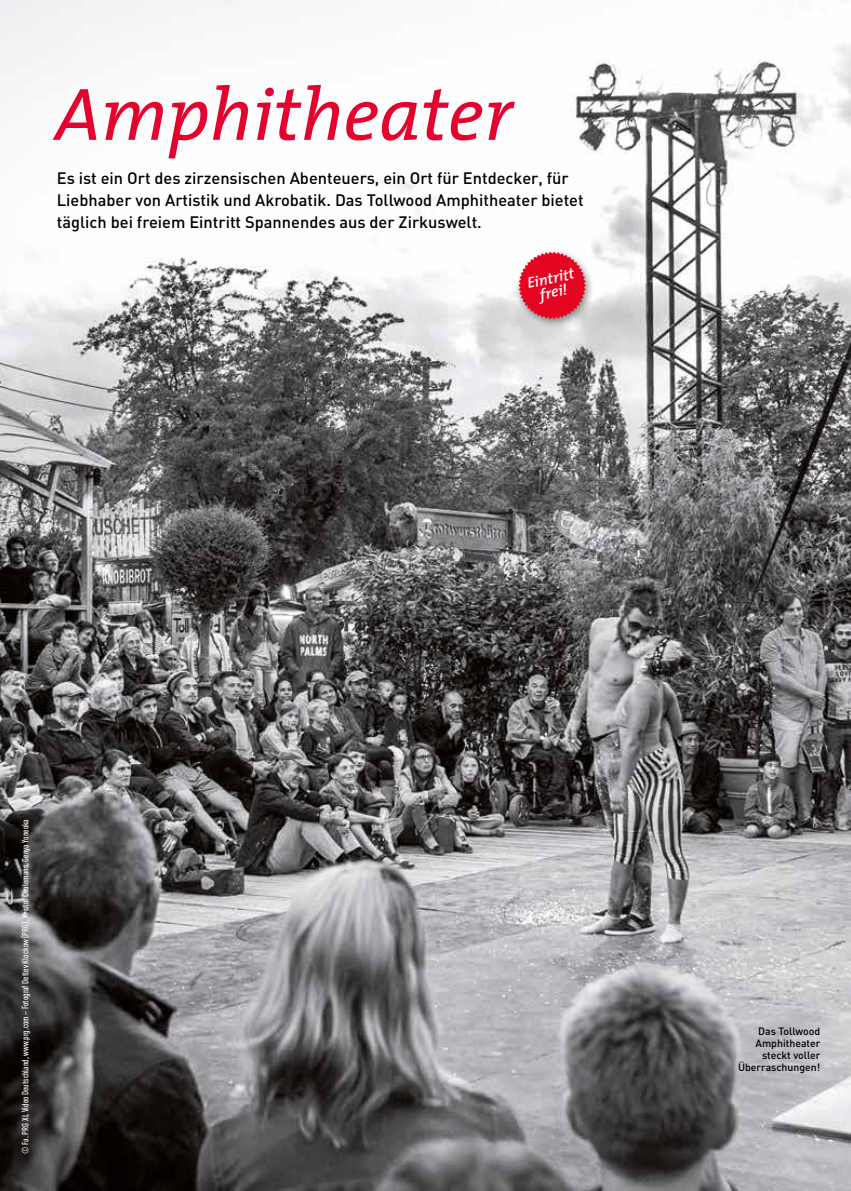
<style>
.page{position:relative;width:851px;height:1191px;background:#fff}
.page>*{position:absolute;margin:0;border:0;box-sizing:border-box;transform-origin:0 0}
.t1{font:italic 75px "The Mix";color:#e4032e}
.t2{font:500 16.35px/22.4px "DIN";color:#000}
.t3{font:italic 600 15.3px/14px "The Mix";color:#fff;text-align:center}
.t4{font:500 10.5px/12px "DIN";color:#000;text-align:right}
.t5{font:500 9px "DIN Cond";color:#fff}
</style>
<div class="page">
<img style="left:0;top:0;width:850px;height:1191px">
<div style="left:514px;top:248px;width:81px;height:80px;background:#000;opacity:.4"></div>
<svg style="left:518px;top:252px;width:68px;height:67px"></svg>
<h1 class="t1" style="left:55px;top:52px;width:458px">Amphitheater</h1>
<p class="t2" style="left:57px;top:166px;width:528px">Es ist ein Ort des zirzensischen Abenteuers, ein Ort für Entdecker, für<br>Liebhaber von Artistik und Akrobatik. Das Tollwood Amphitheater bietet täglich bei freiem Eintritt Spannendes aus der Zirkuswelt.</p>
<p class="t3" style="left:525px;top:276px;width:49px;rotate:-12deg">Eintritt frei!</p>
<p class="t5" style="left:20px;top:1154px;width:336px;rotate:-90deg">© Fa. PRG XL Video Deutschland, www.prg.com – Fotograf Detlev Klockow (PRG), Kristof Ceulemans, Genya Yoneoka</p>
<p class="t4" style="left:738px;top:1024px;width:84px">Das Tollwood<br>Amphitheater steckt voller<br>Überraschungen!</p>
</div>
